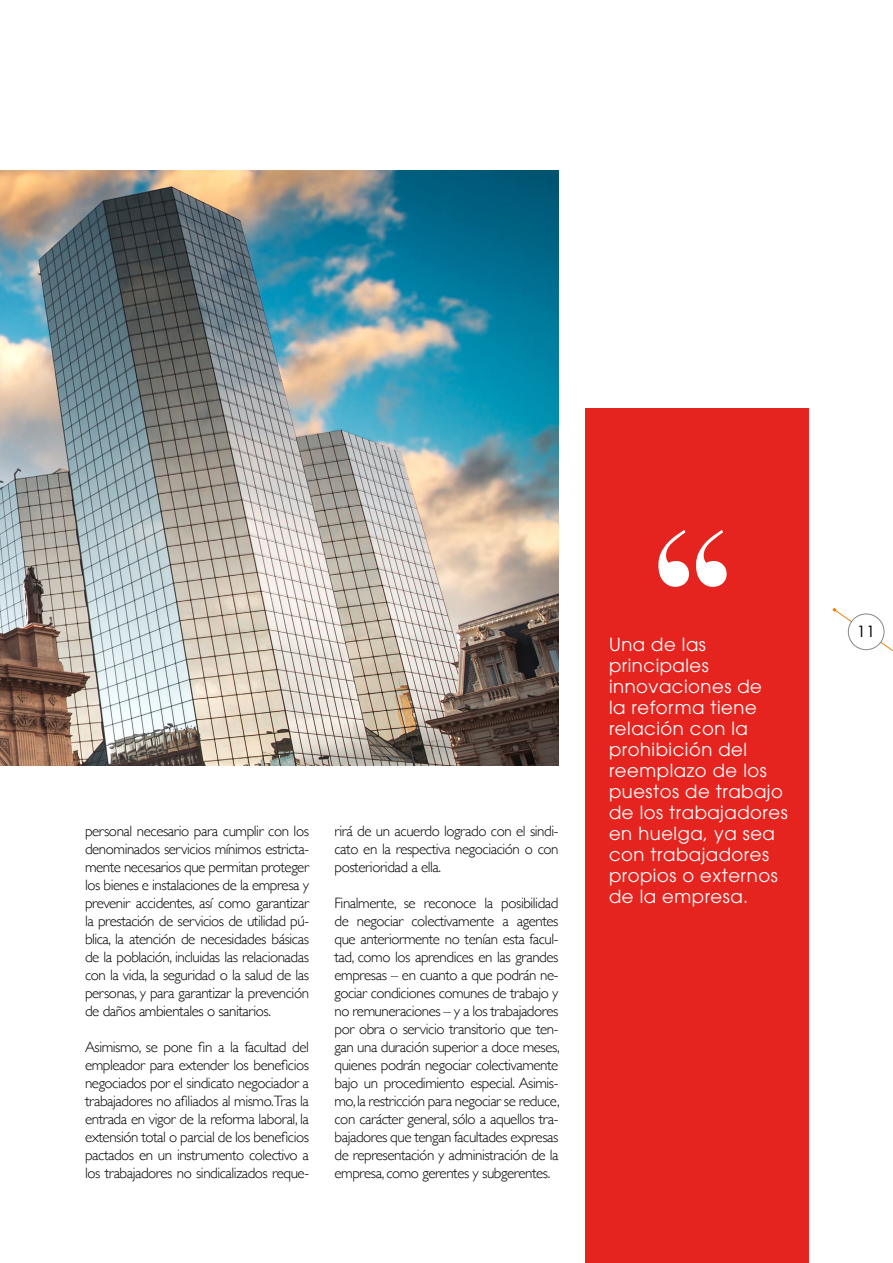
<style>
.page{position:relative;width:893px;height:1263px;background:#fff}
.page>*{position:absolute;margin:0;border:0;box-sizing:border-box;transform-origin:0 0}
.t1{font:18px/21px "Avant Garde";letter-spacing:.03em;color:#fff}
.t2{font:300 15px/18px "Gill Sans";letter-spacing:-.03em;color:#000;text-align:justify}
.t3{font:15px "Futura";color:#000}
</style>
<div class="page">
<img style="left:0;top:170px;width:558px;height:595px">
<svg style="left:832px;top:608px;width:61px;height:43px"></svg>
<div style="left:848px;top:614px;width:36px;height:36px;background:#fff;border-radius:50%"></div>
<div style="left:848px;top:614px;width:36px;height:36px;border:1px solid #878787;border-radius:50%"></div>
<div style="left:585px;top:408px;width:224px;height:855px;background:#e5241f"></div>
<svg style="left:658px;top:530px;width:69px;height:57px"></svg>
<p class="t2" style="left:85px;top:821px;width:225px">personal necesario para cumplir con los denominados servicios mínimos estricta&shy;mente necesarios que permitan proteger los bienes e instalaciones de la empresa y prevenir accidentes, así como garantizar la prestación de servicios de utilidad pú&shy;blica, la atención de necesidades básicas de la población, incluidas las relacionadas con la vida, la seguridad o la salud de las personas, y para garantizar la prevención de daños ambientales o sanitarios.</p>
<p class="t2" style="left:85px;top:1037px;width:225px">Asimismo, se pone fin a la facultad del empleador para extender los beneficios negociados por el sindicato negociador a trabajadores no afiliados al mismo.Tras la entrada en vigor de la reforma laboral, la extensión total o parcial de los beneficios pactados en un instrumento colectivo a los trabajadores no sindicalizados reque-</p>
<p class="t2" style="left:334px;top:821px;width:225px">rirá de un acuerdo logrado con el sindi&shy;cato en la respectiva negociación o con posterioridad a ella.</p>
<p class="t2" style="left:334px;top:893px;width:227px">Finalmente, se reconoce la posibilidad de negociar colectivamente a agentes que anteriormente no tenían esta facul&shy;tad, como los aprendices en las grandes empresas – en cuanto a que podrán ne&shy;gociar condiciones comunes de trabajo y no remuneraciones – y a los trabajadores por obra o servicio transitorio que ten&shy;gan una duración superior a doce meses, quienes podrán negociar colectivamente bajo un procedimiento especial. Asimis&shy;mo, la restricción para negociar se reduce, con carácter general, sólo a aquellos tra&shy;bajadores que tengan facultades expresas de representación y administración de la empresa, como gerentes y subgerentes.</p>
<p class="t1" style="left:609px;top:634px;width:180px">Una de las principales innovaciones de<br>la reforma tiene relación con la prohibición del reemplazo de los puestos de trabajo de los trabajadores en huelga, ya sea con trabajadores propios o externos de la empresa.</p>
<p class="t3" style="left:857px;top:622px;width:20px">11</p>
</div>
